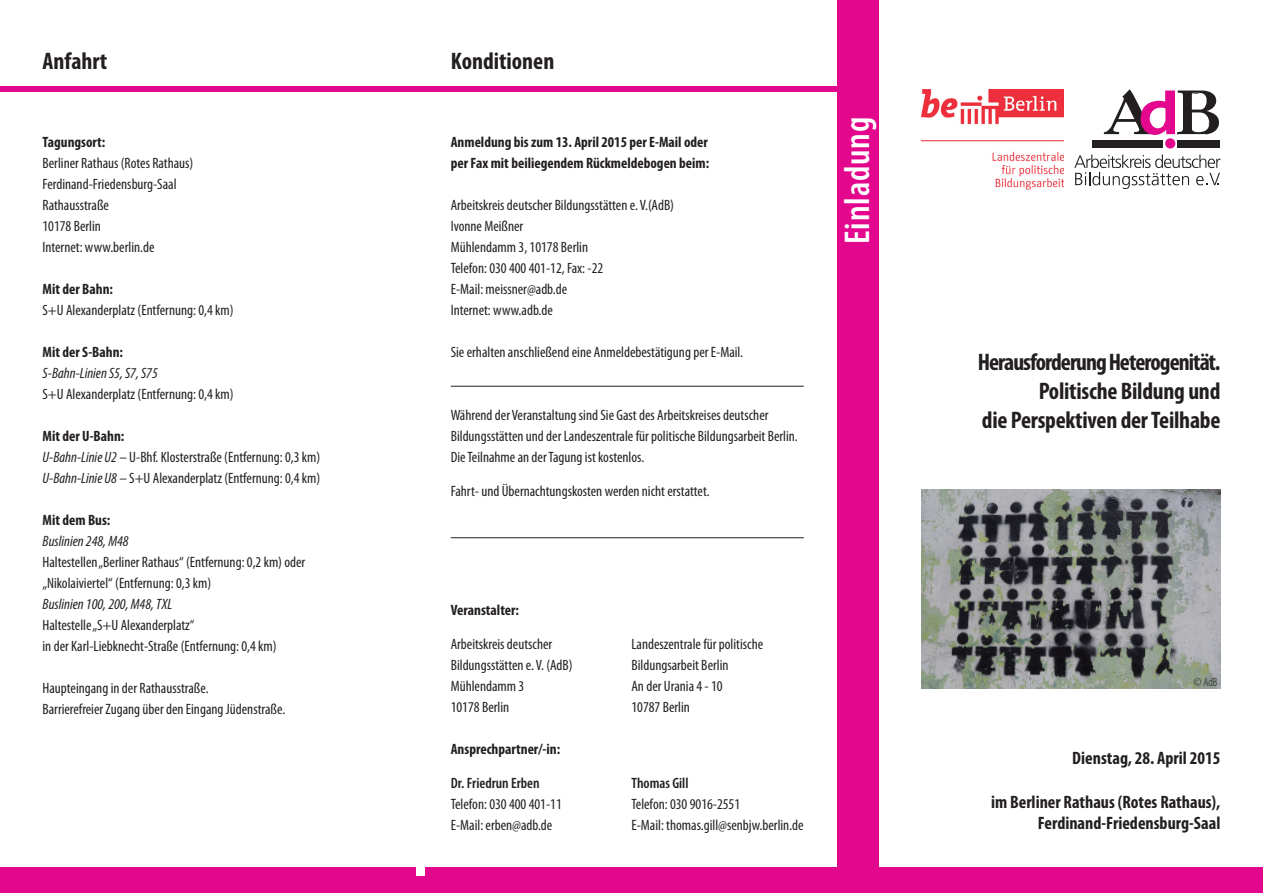
<style>
.page{position:relative;width:1263px;height:893px;background:#fff}
.page>*{position:absolute;margin:0;border:0;box-sizing:border-box;transform-origin:0 0}
.t1{font:600 condensed 36px "Myriad Pro";letter-spacing:.025em;color:#fff}
.t2{font:700 condensed 24px/28.8px "Myriad Pro";letter-spacing:-.01em;color:#231f20;text-align:right}
.t3{font:700 condensed 18px/21.6px "Myriad Pro";color:#231f20;text-align:right}
.t4{font:condensed 15px/21px "Myriad Pro";color:#231f20}
.t5{font:700 condensed 15px/21px "Myriad Pro";color:#231f20}
.t6{font:italic condensed 15px "Myriad Pro";color:#231f20}
.t7{font:600 condensed 15px "Myriad Pro";color:#231f20}
.t8{font:300 condensed 12px "Myriad Pro";color:#231f20}
.s1{font-weight:700}
.s2{font-style:italic}
</style>
<div class="page">
<hr style="left:451px;top:386px;width:353px;height:1px;background:#231f20">
<hr style="left:451px;top:537px;width:353px;height:1px;background:#231f20">
<img style="left:921px;top:489px;width:299px;height:200px">
<img style="left:921px;top:89px;width:142px;height:101px">
<div style="left:0;top:867px;width:1263px;height:26px;background:#e2078c"></div>
<svg style="left:1104px;top:89px;width:115px;height:46px"></svg>
<div style="left:1165px;top:138px;width:10px;height:11px;background:#e2078c;border-radius:50%"></div>
<div style="left:1092px;top:140px;width:71px;height:7px;background:#231f20"></div>
<div style="left:1177px;top:140px;width:43px;height:7px;background:#231f20"></div>
<svg style="left:1074px;top:155px;width:146px;height:34px"></svg>
<div style="left:838px;top:0;width:41px;height:893px;background:#e2078c"></div>
<div style="left:0;top:86px;width:840px;height:6px;background:#e2078c"></div>
<div style="left:417px;top:867px;width:8px;height:9px;background:#fff"></div>
<h2 class="t2" style="left:43px;top:46px;width:66px">Anfahrt</h2>
<h2 class="t2" style="left:451px;top:46px;width:105px">Konditionen</h2>
<p class="t5" style="left:43px;top:132px;width:64px">Tagungsort:</p>
<p class="t4" style="left:43px;top:153px;width:152px">Berliner Rathaus (Rotes Rathaus)<br>Ferdinand-Friedensburg-Saal<br>Rathausstraße<br>10178 Berlin<br>Internet: www.berlin.de</p>
<p class="t5" style="left:43px;top:279px;width:72px">Mit der Bahn:</p>
<p class="t4" style="left:43px;top:300px;width:193px">S+U Alexanderplatz (Entfernung: 0,4 km)</p>
<p class="t5" style="left:43px;top:342px;width:82px">Mit der S-Bahn:</p>
<p class="t6" style="left:43px;top:364px;width:117px">S-Bahn-Linien S5, S7, S75</p>
<p class="t4" style="left:43px;top:384px;width:193px">S+U Alexanderplatz (Entfernung: 0,4 km)</p>
<p class="t4" style="left:43px;top:426px;width:279px"><span class="s1">Mit der U-Bahn:<br></span><span class="s2">U-Bahn-Linie U2</span> – U-Bhf. Klosterstraße (Entfernung: 0,3 km)<br><span class="s2">U-Bahn-Linie U8</span> – S+U Alexanderplatz (Entfernung: 0,4 km)</p>
<p class="t5" style="left:43px;top:510px;width:69px">Mit dem Bus:</p>
<p class="t6" style="left:43px;top:532px;width:88px">Buslinien 248, M48</p>
<p class="t4" style="left:43px;top:552px;width:264px">Haltestellen „Berliner Rathaus“ (Entfernung: 0,2 km) oder „Nikolaiviertel“ (Entfernung: 0,3 km)</p>
<p class="t6" style="left:43px;top:595px;width:131px">Buslinien 100, 200, M48, TXL</p>
<p class="t4" style="left:43px;top:615px;width:236px">Haltestelle „S+U Alexanderplatz“<br>in der Karl-Liebknecht-Straße (Entfernung: 0,4 km)</p>
<p class="t4" style="left:43px;top:678px;width:244px">Haupteingang in der Rathausstraße.<br>Barrierefreier Zugang über den Eingang Jüdenstraße.</p>
<p class="t5" style="left:451px;top:132px;width:260px">Anmeldung bis zum 13. April 2015 per E-Mail oder per Fax mit beiliegendem Rückmeldebogen beim:</p>
<p class="t4" style="left:451px;top:195px;width:225px">Arbeitskreis deutscher Bildungsstätten e. V.(AdB)<br>Ivonne Meißner<br>Mühlendamm 3, 10178 Berlin<br>Telefon: 030 400 401-12, Fax: -22<br>E-Mail: meissner@adb.de<br>Internet: www.adb.de</p>
<p class="t4" style="left:451px;top:342px;width:294px">Sie erhalten anschließend eine Anmeldebestätigung per E-Mail.</p>
<p class="t4" style="left:451px;top:405px;width:349px">Während der Veranstaltung sind Sie Gast des Arbeitskreises deutscher<br>Bildungsstätten und der Landeszentrale für politische Bildungsarbeit Berlin.<br>Die Teilnahme an der Tagung ist kostenlos.</p>
<p class="t4" style="left:451px;top:480px;width:260px">Fahrt- und Übernachtungskosten werden nicht erstattet.</p>
<p class="t5" style="left:451px;top:599px;width:70px">Veranstalter:</p>
<p class="t4" style="left:451px;top:633px;width:123px">Arbeitskreis deutscher<br>Bildungsstätten e. V. (AdB)<br>Mühlendamm 3<br>10178 Berlin</p>
<p class="t5" style="left:451px;top:738px;width:111px">Ansprechpartner/-in:</p>
<p class="t7" style="left:451px;top:773px;width:90px">Dr. Friedrun Erben</p>
<p class="t4" style="left:451px;top:793px;width:113px">Telefon: 030 400 401-11<br>E-Mail: erben@adb.de</p>
<p class="t4" style="left:631px;top:633px;width:133px">Landeszentrale für politische<br>Bildungsarbeit Berlin<br>An der Urania 4 - 10<br>10787 Berlin</p>
<p class="t7" style="left:631px;top:773px;width:59px">Thomas Gill</p>
<p class="t4" style="left:631px;top:793px;width:174px">Telefon: 030 9016-2551<br>E-Mail: thomas.gill@senbjw.berlin.de</p>
<h1 class="t1" style="left:835px;top:244px;width:129px;rotate:-90deg">Einladung</h1>
<h2 class="t2" style="left:978px;top:348px;width:244px">Herausforderung Heterogenität.<br>Politische Bildung und<br>die Perspektiven der Teilhabe</h2>
<p class="t8" style="left:1193px;top:675px;width:25px">© AdB</p>
<p class="t3" style="left:1072px;top:747px;width:150px">Dienstag, 28. April 2015</p>
<p class="t3" style="left:991px;top:790px;width:231px">im Berliner Rathaus (Rotes Rathaus),<br>Ferdinand-Friedensburg-Saal</p>
</div>
